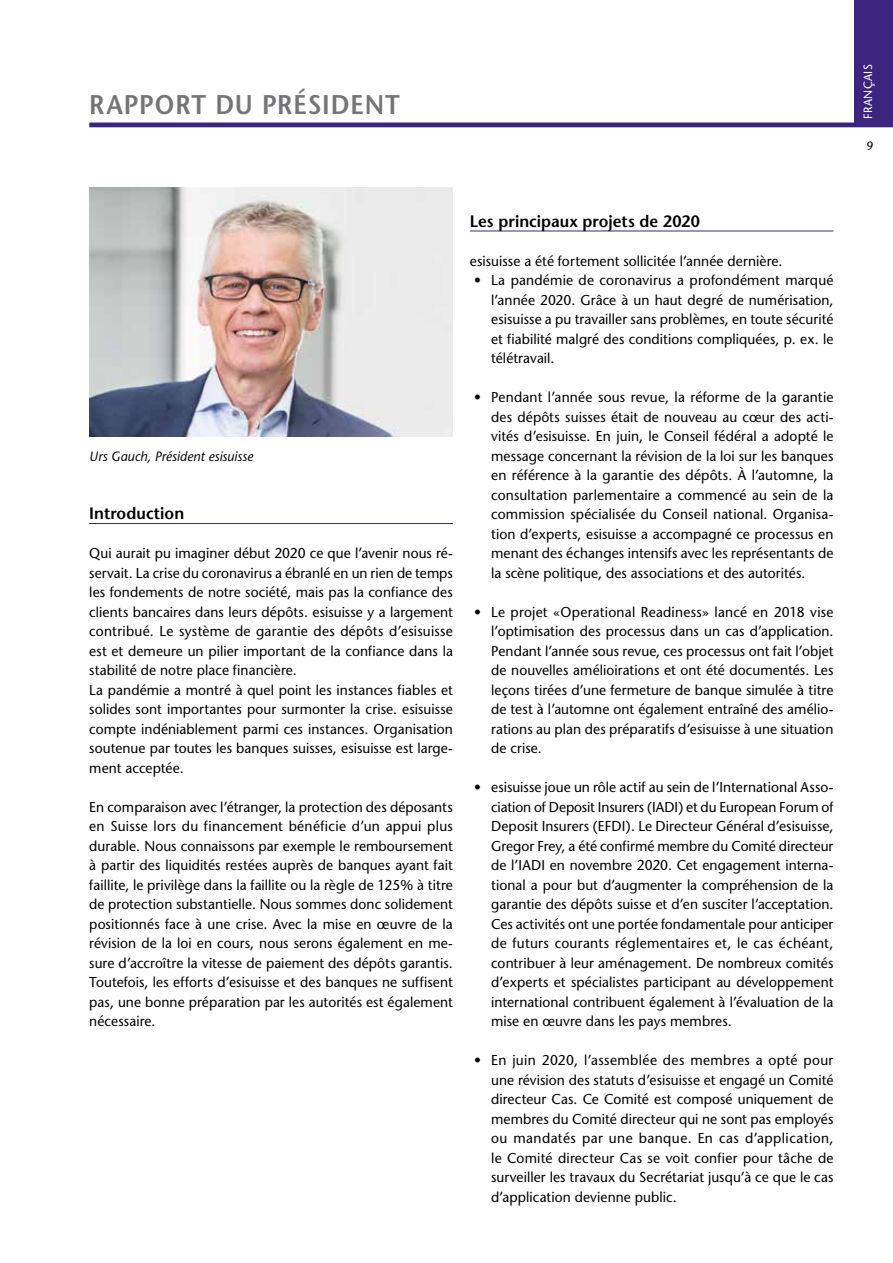
<style>
.page{position:relative;width:893px;height:1263px;background:#fff}
.page>*{position:absolute;margin:0;border:0;box-sizing:border-box;transform-origin:0 0}
.t1{font:600 27px "Stone Sans";letter-spacing:.035em;color:#757577;scale:.92 1}
.t2{font:600 16.5px "Stone Sans";letter-spacing:.005em;color:#000}
.t3{font:14.25px/19.5px "Stone Sans";letter-spacing:.005em;color:#000;text-align:justify}
.t4{font:italic 13.5px "Stone Sans";color:#000}
.t5{font:12px "Stone Sans";letter-spacing:.03em;color:#fff;scale:.96 1}
.t6{font:12px "Stone Sans";color:#000;scale:.96 1}
</style>
<div class="page">
<div style="left:855px;top:0;width:38px;height:125px;background:#3c257e"></div>
<div style="left:89px;top:122px;width:804px;height:5px;background:#3c257e"></div>
<hr style="left:89px;top:523px;width:364px;height:1px;background:#3c257e">
<hr style="left:470px;top:231px;width:363px;height:1px;background:#3c257e">
<img style="left:89px;top:187px;width:364px;height:250px">
<h1 class="t1" style="left:89px;top:88px;width:339px">RAPPORT DU PRÉSIDENT</h1>
<p class="t4" style="left:89px;top:448px;width:165px">Urs Gauch, Président esisuisse</p>
<p class="t2" style="left:89px;top:503px;width:96px">Introduction</p>
<p class="t3" style="left:89px;top:543px;width:365px;text-align:left">Qui aurait pu imaginer début 2020 ce que l’avenir nous ré&shy;servait. La crise du coronavirus a ébranlé en un rien de temps les fondements de notre société, mais pas la confiance des clients bancaires dans leurs dépôts. esisuisse y a largement contribué. Le système de garantie des dépôts d’esisuisse est et demeure un pilier important de la confiance dans la stabilité de notre place financière.<br>La pandémie a montré à quel point les instances fiables et solides sont importantes pour surmonter la crise. esisuisse compte indéniablement parmi ces instances. Organisation soutenue par toutes les banques suisses, esisuisse est large&shy;ment acceptée.</p>
<p class="t3" style="left:89px;top:797px;width:365px">En comparaison avec l’étranger, la protection des déposants en Suisse lors du financement bénéficie d’un appui plus durable. Nous connaissons par exemple le remboursement à partir des liquidités restées auprès de banques ayant fait faillite, le privilège dans la faillite ou la règle de 125% à titre de protection substantielle. Nous sommes donc solidement positionnés face à une crise. Avec la mise en œuvre de la révision de la loi en cours, nous serons également en me&shy;sure d’accroître la vitesse de paiement des dépôts garantis.<br>Toutefois, les efforts d’esisuisse et des banques ne suffisent pas, une bonne préparation par les autorités est également nécessaire.</p>
<p class="t2" style="left:470px;top:211px;width:232px">Les principaux projets de 2020</p>
<p class="t3" style="left:470px;top:251px;width:314px">esisuisse a été fortement sollicitée l’année dernière.</p>
<p class="t3" style="left:491px;top:270px;width:344px;text-indent:-17px">• La pandémie de coronavirus a profondément marqué l’année 2020. Grâce à un haut degré de numérisation, esisuisse a pu travailler sans problèmes, en toute sécurité et fiabilité malgré des conditions compliquées, p. ex. le télétravail.</p>
<p class="t3" style="left:491px;top:387px;width:344px;text-indent:-17px">• Pendant l’année sous revue, la réforme de la garantie des dépôts suisses était de nouveau au cœur des acti&shy;vités d’esisuisse. En juin, le Conseil fédéral a adopté le message concernant la révision de la loi sur les banques en référence à la garantie des dépôts. À l’automne, la consultation parlementaire a commencé au sein de la commission spécialisée du Conseil national. Organisa&shy;tion d’experts, esisuisse a accompagné ce processus en menant des échanges intensifs avec les représentants de la scène politique, des associations et des autorités.</p>
<p class="t3" style="left:491px;top:602px;width:344px;text-indent:-17px">• Le projet «Operational Readiness» lancé en 2018 vise l’optimisation des processus dans un cas d’application.<br>Pendant l’année sous revue, ces processus ont fait l’objet de nouvelles amélioirations et ont été documentés. Les leçons tirées d’une fermeture de banque simulée à titre de test à l’automne ont également entraîné des amélio&shy;rations au plan des préparatifs d’esisuisse à une situation de crise.</p>
<p class="t3" style="left:491px;top:777px;width:344px;text-indent:-17px">• esisuisse joue un rôle actif au sein de l’International Asso&shy;ciation of Deposit Insurers (IADI) et du European Forum of Deposit Insurers (EFDI). Le Directeur Général d’esisuisse, Gregor Frey, a été confirmé membre du Comité directeur de l’IADI en novembre 2020. Cet engagement interna&shy;tional a pour but d’augmenter la compréhension de la garantie des dépôts suisse et d’en susciter l’acceptation.<br>Ces activités ont une portée fondamentale pour anticiper de futurs courants réglementaires et, le cas échéant, contribuer à leur aménagement. De nombreux comités d’experts et spécialistes participant au développement international contribuent également à l’évaluation de la mise en œuvre dans les pays membres.</p>
<p class="t3" style="left:491px;top:1050px;width:344px;text-indent:-17px">• En juin 2020, l’assemblée des membres a opté pour une révision des statuts d’esisuisse et engagé un Comité directeur Cas. Ce Comité est composé uniquement de membres du Comité directeur qui ne sont pas employés ou mandatés par une banque. En cas d’application, le Comité directeur Cas se voit confier pour tâche de surveiller les travaux du Secrétariat jusqu’à ce que le cas d’application devienne public.</p>
<p class="t5" style="left:861px;top:119px;width:59px;rotate:-90deg">FRANÇAIS</p>
<p class="t6" style="left:867px;top:139px;width:8px">9</p>
</div>
